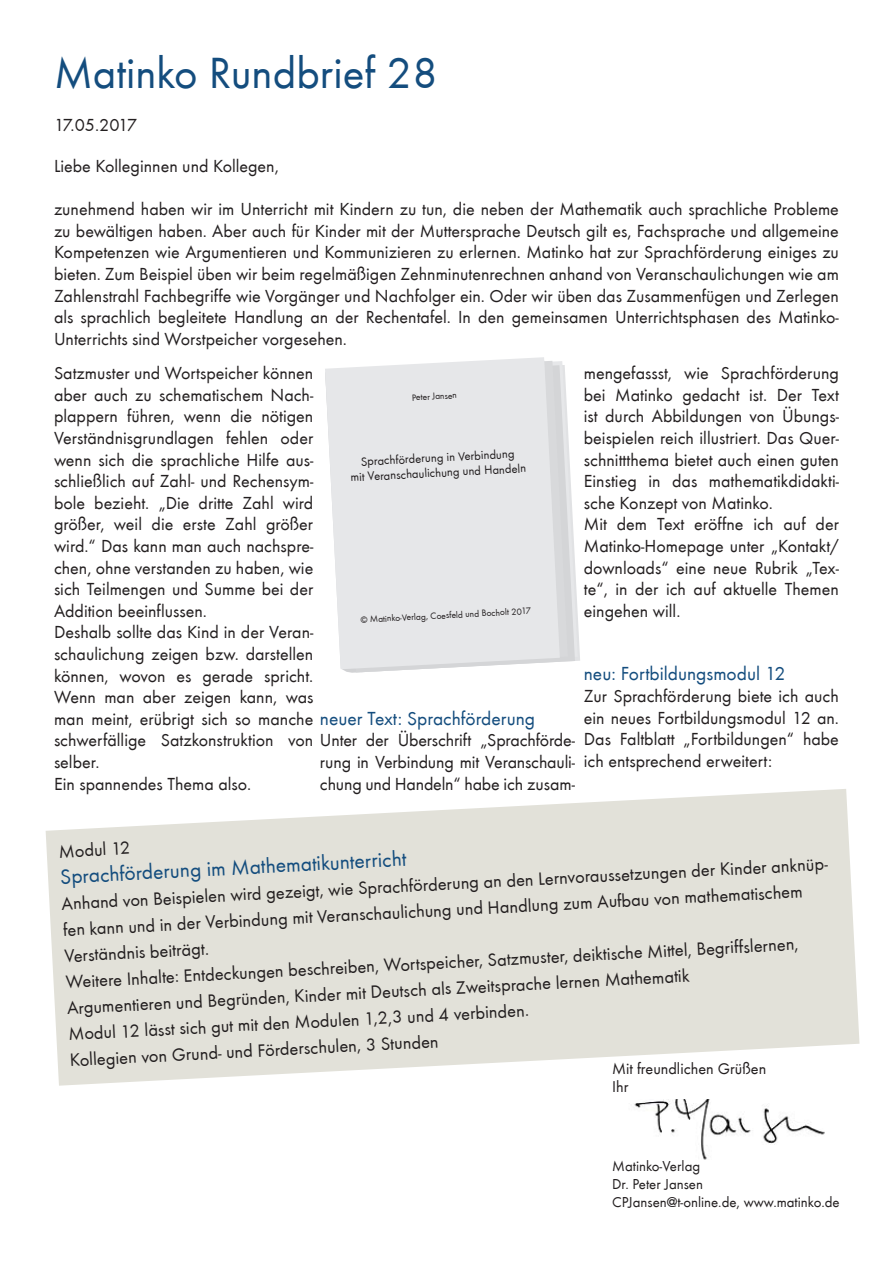
<style>
.page{position:relative;width:893px;height:1263px;background:#fff}
.page>*{position:absolute;margin:0;border:0;box-sizing:border-box;transform-origin:0 0}
.t1{font:45px "Futura T";color:#144d7e}
.t2{font:21.45px "Futura T";color:#144d7e}
.t3{font:19.5px "Futura T";color:#144d7e}
.t4{font:18.45px/26.1px "Futura T";color:#231f20}
.t5{font:18px/21.6px "Futura T";color:#231f20;text-align:justify}
.im_Kasten_schreiben{font:16.2px "Futura T";color:#231f20}
.t6{font:14.85px "Futura T";color:#231f20}
.t7{font:12.6px "Futura T";color:#231f20}
.t8{font:9.45px "Futura T";color:#231f20}
.s1{font-size:19.5px;color:#144d7e}
</style>
<div class="page">
<svg style="left:46px;top:789px;width:813px;height:297px;background:#e5e4dd"></svg>
<img style="left:634px;top:1099px;width:191px;height:61px">
<div style="left:612px;top:1062px;width:238px;height:37px;background:#fff"></div>
<svg style="left:342px;top:435px;width:233px;height:237px"></svg>
<svg style="left:560px;top:361px;width:8px;height:307px;background:#dbdcde"></svg>
<svg style="left:325px;top:357px;width:235px;height:312px;background:#e6e7e9"></svg>
<p class="t1" style="left:54px;top:46px;width:385px">Matinko Rundbrief 28</p>
<p class="t5" style="left:54px;top:114px;width:84px">17.05.2017</p>
<p class="t5" style="left:54px;top:155px;width:226px">Liebe Kolleginnen und Kollegen,</p>
<p class="t5" style="left:54px;top:198px;width:786px">zunehmend haben wir im Unterricht mit Kindern zu tun, die neben der Mathematik auch sprachliche Probleme zu bewältigen haben. Aber auch für Kinder mit der Muttersprache Deutsch gilt es, Fachsprache und allgemeine Kompetenzen wie Argumentieren und Kommunizieren zu erlernen. Matinko hat zur Sprachförderung einiges zu bieten. Zum Beispiel üben wir beim regelmäßigen Zehnminutenrechnen anhand von Veranschaulichungen wie am Zahlenstrahl Fachbegriffe wie Vorgänger und Nachfolger ein. Oder wir üben das Zusammenfügen und Zerlegen als sprachlich begleitete Handlung an der Rechentafel. In den gemeinsamen Unterrichtsphasen des Matinko-Unterrichts sind Worstpeicher vorgesehen.</p>
<p class="t5" style="left:54px;top:362px;width:261px">Satzmuster und Wortspeicher können aber auch zu schematischem Nach&shy;plappern führen, wenn die nötigen Verständnisgrundlagen fehlen oder wenn sich die sprachliche Hilfe aus&shy;schließlich auf Zahl- und Rechensym&shy;bole bezieht. „Die dritte Zahl wird größer, weil die erste Zahl größer wird.“ Das kann man auch nachspre&shy;chen, ohne verstanden zu haben, wie sich Teilmengen und Summe bei der Addition beeinflussen.</p>
<p class="t5" style="left:54px;top:621px;width:523px;text-align:left">Deshalb sollte das Kind in der Veran-<br>schaulichung zeigen bzw. darstellen<br>können, wovon es gerade spricht.<br>Wenn man aber zeigen kann, was<br>man meint, erübrigt sich so manche <span class="s1">neuer Text: Sprachförderung </span>schwerfällige Satzkonstruktion von Unter der Überschrift „Sprachförde&shy;selber.</p>
<p class="t5" style="left:54px;top:773px;width:199px">Ein spannendes Thema also.</p>
<p class="t5" style="left:584px;top:362px;width:257px">mengefassst, wie Sprachförderung bei Matinko gedacht ist. Der Text ist durch Abbildungen von Übungs&shy;beispielen reich illustriert. Das Quer&shy;schnittthema bietet auch einen guten Einstieg in das mathematikdidakti&shy;sche Konzept von Matinko.</p>
<p class="t5" style="left:584px;top:513px;width:257px">Mit dem Text eröffne ich auf der Matinko-Homepage unter „Kontakt/ downloads“ eine neue Rubrik „Tex&shy;te“, in der ich auf aktuelle Themen eingehen will.</p>
<p class="t8" style="left:412px;top:392px;width:46px;rotate:-3deg">Peter Jansen</p>
<p class="t7" style="left:360px;top:454px;width:155px;rotate:-3deg">Sprachförderung in Verbindung</p>
<p class="t7" style="left:350px;top:470px;width:177px;rotate:-3deg">mit Veranschaulichung und Handeln</p>
<p class="t8" style="left:360px;top:614px;width:172px;rotate:-3deg">© Matinko-Verlag, Coesfeld und Bocholt 2017</p>
<p class="t3" style="left:584px;top:662px;width:203px">neu: Fortbildungsmodul 12</p>
<p class="t5" style="left:584px;top:685px;width:257px">Zur Sprachförderung biete ich auch ein neues Fortbildungsmodul 12 an.<br>Das Faltblatt „Fortbildungen“ habe ich entsprechend erweitert:</p>
<p class="t5" style="left:320px;top:751px;width:257px">rung in Verbindung mit Veranschauli&shy;chung und Handeln“ habe ich zusam-</p>
<p class="t4" style="left:58px;top:838px;width:73px;rotate:-3deg">Modul 12</p>
<p class="t2" style="left:60px;top:864px;width:348px;rotate:-3deg">Sprachförderung im Mathematikunterricht</p>
<p class="t4" style="left:61px;top:890px;width:774px;rotate:-3deg">Anhand von Beispielen wird gezeigt, wie Sprachförderung an den Lernvoraussetzungen der Kinder anknüp&shy;fen kann und in der Verbindung mit Veranschaulichung und Handlung zum Aufbau von mathematischem<br>Verständnis beiträgt.</p>
<p class="t4" style="left:65px;top:969px;width:735px;rotate:-3deg">Weitere Inhalte: Entdeckungen beschreiben, Wortspeicher, Satzmuster, deiktische Mittel, Begriffslernen,<br>Argumentieren und Begründen, Kinder mit Deutsch als Zweitsprache lernen Mathematik</p>
<p class="t4" style="left:68px;top:1021px;width:463px;rotate:-3deg">Modul 12 lässt sich gut mit den Modulen 1,2,3 und 4 verbinden.</p>
<p class="t4" style="left:69px;top:1047px;width:371px;rotate:-3deg">Kollegien von Grund- und Förderschulen, 3 Stunden</p>
<p class="im_Kasten_schreiben" style="left:612px;top:1059px;width:156px">Mit freundlichen Grüßen</p>
<p class="im_Kasten_schreiben" style="left:612px;top:1077px;width:18px">Ihr</p>
<p class="t6" style="left:612px;top:1157px;width:90px">Matinko-Verlag</p>
<p class="t6" style="left:612px;top:1175px;width:92px">Dr. Peter Jansen</p>
<p class="t6" style="left:612px;top:1193px;width:229px">CPJansen@t-online.de, www.matinko.de</p>
</div>
